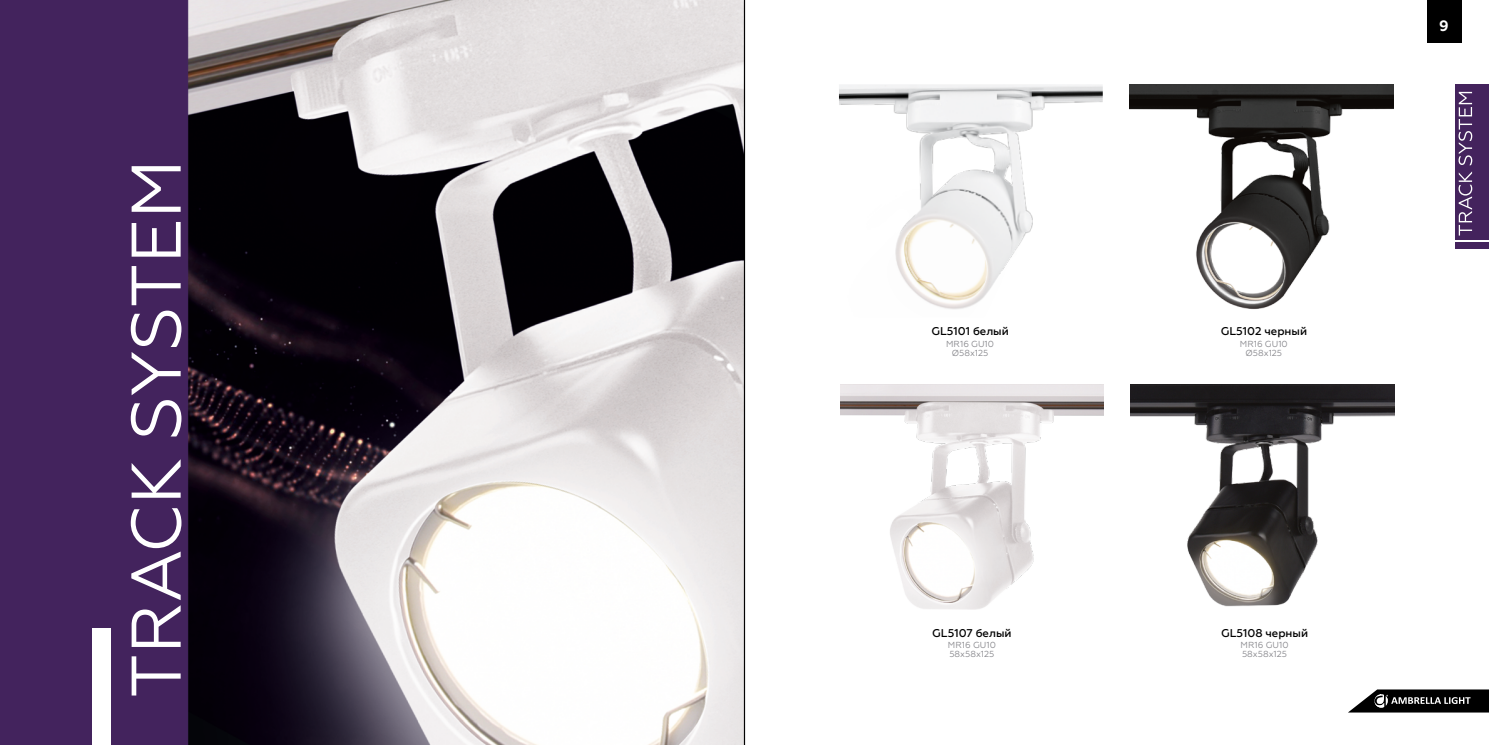
<style>
.page{position:relative;width:1489px;height:745px;background:#fff}
.page>*{position:absolute;margin:0;border:0;box-sizing:border-box;transform-origin:0 0}
.t1{font:700 15px "Geometria";color:#fff}
.t2{font:500 11.25px "Geometria";color:#000}
.t3{font:8.75px/8.9px "Geometria";color:#85858a;text-align:center}
</style>
<div class="page">
<div style="left:1426px;top:0;width:34px;height:42px;background:#000"></div>
<svg style="left:1348px;top:689px;width:140px;height:23px"></svg>
<div style="left:1454px;top:84px;width:34px;height:155px;background:#44235d"></div>
<div style="left:1454px;top:242px;width:34px;height:6px;background:#44235d"></div>
<svg style="left:1458px;top:172px;width:13px;height:63px"></svg>
<svg style="left:1458px;top:92px;width:13px;height:73px"></svg>
<img style="left:0;top:0;width:744px;height:744px">
<div style="left:92px;top:628px;width:19px;height:116px;background:#fff"></div>
<svg style="left:0;top:656px;width:181px;height:56px"></svg>
<svg style="left:132px;top:605px;width:49px;height:41px"></svg>
<svg style="left:131px;top:508px;width:50px;height:91px"></svg>
<svg style="left:132px;top:459px;width:49px;height:38px"></svg>
<svg style="left:131px;top:266px;width:50px;height:170px"></svg>
<svg style="left:132px;top:222px;width:49px;height:34px"></svg>
<svg style="left:132px;top:166px;width:49px;height:46px"></svg>
<img style="left:839px;top:85px;width:263px;height:224px">
<img style="left:840px;top:384px;width:263px;height:226px">
<img style="left:1129px;top:84px;width:264px;height:225px">
<img style="left:1130px;top:384px;width:264px;height:223px">
<hr style="left:744px;top:0;width:1px;height:744px;background:#000">
<p class="t2" style="left:931px;top:324px;width:79px">GL5101 белый</p>
<p class="t3" style="left:946px;top:339px;width:49px">MR16 GU10<br>Ø58х125</p>
<p class="t2" style="left:932px;top:625px;width:81px">GL5107 белый</p>
<p class="t3" style="left:947px;top:640px;width:49px;text-align:left">MR16 GU10<br>58х58х125</p>
<p class="t2" style="left:1220px;top:324px;width:88px">GL5102 черный</p>
<p class="t3" style="left:1239px;top:339px;width:49px">MR16 GU10<br>Ø58х125</p>
<p class="t2" style="left:1220px;top:625px;width:89px">GL5108 черный</p>
<p class="t3" style="left:1240px;top:640px;width:49px;text-align:left">MR16 GU10<br>58х58х125</p>
<h1 class="t1" style="left:1438px;top:16px;width:11px">9</h1>
</div>
